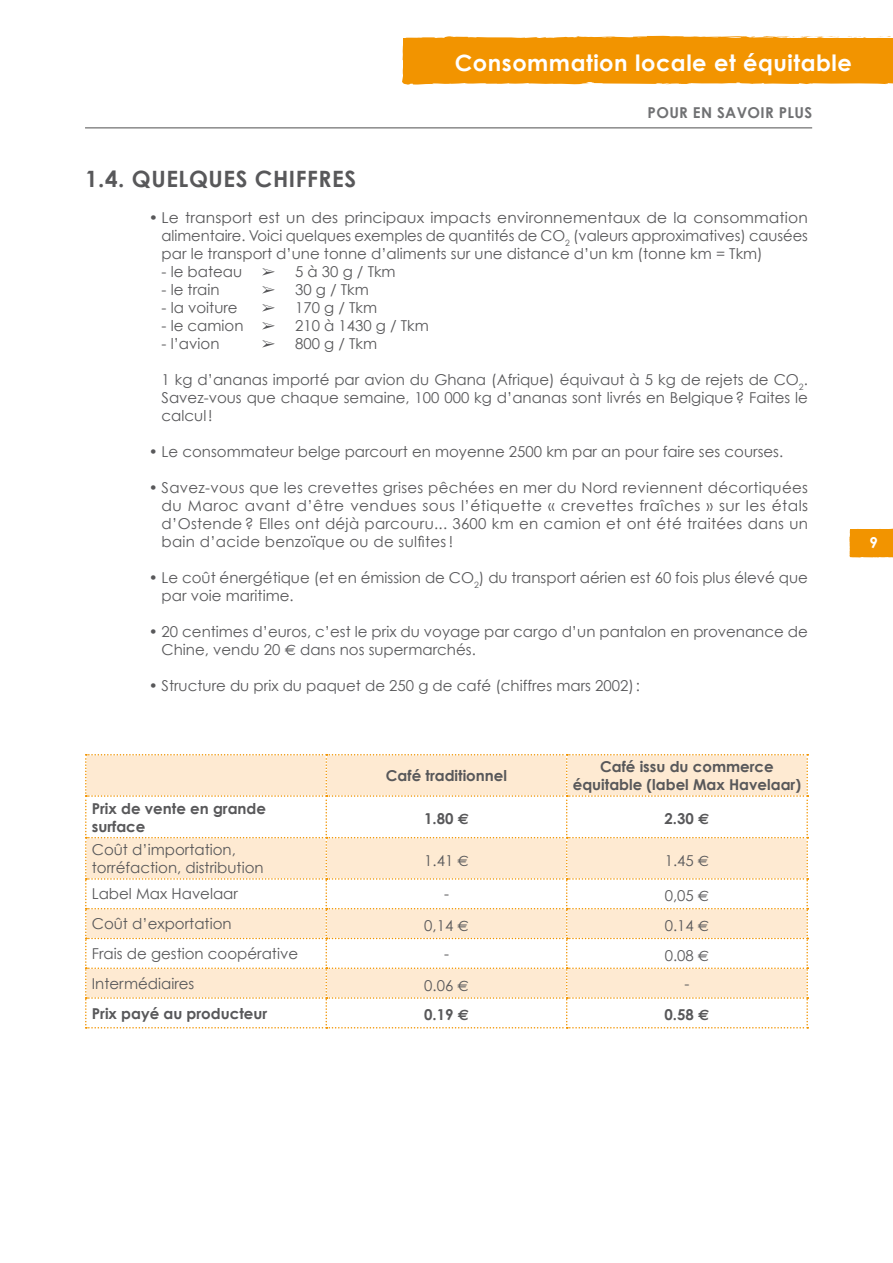
<style>
.page{position:relative;width:893px;height:1263px;background:#fff}
.page>*{position:absolute;margin:0;border:0;box-sizing:border-box;transform-origin:0 0}
.t1{font:700 22.5px "Century Gothic";color:#fff}
.t2{font:700 22.5px "Century Gothic";letter-spacing:.025em;color:#58585a}
.t3{font:15px/18px "Century Gothic";color:#58585a;text-align:justify}
.t4{font:700 15px/18px "Century Gothic";color:#58585a;text-align:center}
.t5{font:700 15px "Century Gothic";letter-spacing:.025em;color:#707173}
.t6{font:15px "Century Gothic";letter-spacing:.14em;color:#58585a}
.t7{font:700 15px "Century Gothic";color:#fff}
.s1{font-family:"Euro Sans Std"}
</style>
<div class="page">
<hr style="left:85px;top:127px;width:727px;height:1px;background:#000">
<svg style="left:402px;top:35px;width:491px;height:50px;background:#f29b12"></svg>
<svg style="left:849px;top:529px;width:44px;height:29px"></svg>
<svg style="left:262px;top:268px;width:13px;height:8px"></svg>
<svg style="left:262px;top:286px;width:13px;height:8px"></svg>
<svg style="left:262px;top:304px;width:13px;height:8px"></svg>
<svg style="left:262px;top:322px;width:13px;height:8px"></svg>
<svg style="left:262px;top:340px;width:13px;height:8px"></svg>
<svg style="left:85px;top:754px;width:723px;height:274px"></svg>
<h1 class="t1" style="left:455px;top:49px;width:398px">Consommation locale et équitable</h1>
<p class="t5" style="left:648px;top:103px;width:166px">Pour en savoir plus</p>
<h1 class="t2" style="left:85px;top:165px;width:273px">1.4. Quelques chiffres</h1>
<p class="t3" style="left:162px;top:208px;width:648px;text-indent:-13px">• Le transport est un des principaux impacts environnementaux de la consommation alimentaire. Voici quelques exemples de quantités de CO<sub>2</sub> (valeurs approximatives) causées par le transport d’une tonne d’aliments sur une distance d’un km (tonne km = Tkm)</p>
<p class="t3" style="left:162px;top:262px;width:82px">- le bateau</p>
<p class="t6" style="left:295px;top:262px;width:102px">5à30g/Tkm</p>
<p class="t3" style="left:162px;top:280px;width:60px">- le train</p>
<p class="t3" style="left:295px;top:280px;width:75px">30 g / Tkm</p>
<p class="t3" style="left:162px;top:298px;width:78px">- la voiture</p>
<p class="t3" style="left:295px;top:298px;width:84px">170 g / Tkm</p>
<p class="t3" style="left:162px;top:316px;width:84px">- le camion</p>
<p class="t3" style="left:295px;top:316px;width:135px">210 à 1430 g / Tkm</p>
<p class="t3" style="left:162px;top:334px;width:59px">- l’avion</p>
<p class="t3" style="left:295px;top:334px;width:84px">800 g / Tkm</p>
<p class="t3" style="left:162px;top:370px;width:648px">1 kg d’ananas importé par avion du Ghana (Afrique) équivaut à 5 kg de rejets de CO<sub>2</sub>.<br>Savez-vous que chaque semaine, 100 000 kg d’ananas sont livrés en Belgique? Faites le calcul!</p>
<p class="t3" style="left:149px;top:442px;width:636px">• Le consommateur belge parcourt en moyenne 2500 km par an pour faire ses courses.</p>
<p class="t3" style="left:162px;top:478px;width:648px;text-indent:-13px">• Savez-vous que les crevettes grises pêchées en mer du Nord reviennent décortiquées du Maroc avant d’être vendues sous l’étiquette « crevettes fraîches » sur les étals d’Ostende ? Elles ont déjà parcouru... 3600 km en camion et ont été traitées dans un bain d’acide benzoïque ou de sulfites!</p>
<p class="t3" style="left:162px;top:568px;width:648px;text-indent:-13px">• Le coût énergétique (et en émission de CO<sub>2</sub>) du transport aérien est 60 fois plus élevé que par voie maritime.</p>
<p class="t3" style="left:162px;top:622px;width:648px;text-indent:-13px">• 20 centimes d’euros, c’est le prix du voyage par cargo d’un pantalon en provenance de<br>Chine, vendu 20 <span class="s1">€</span> dans nos supermarchés.</p>
<p class="t3" style="left:149px;top:676px;width:493px">• Structure du prix du paquet de 250 g de café (chiffres mars 2002):</p>
<p class="t7" style="left:869px;top:533px;width:10px">9</p>
<p class="t4" style="left:386px;top:766px;width:123px">Café traditionnel</p>
<p class="t4" style="left:573px;top:757px;width:230px">Café issu du commerce équitable (label Max H avelaar)</p>
<p class="t4" style="left:92px;top:799px;width:176px;text-align:left">Prix de vente en grande surface</p>
<p class="t4" style="left:424px;top:809px;width:46px">1.80 <span class="s1">€</span></p>
<p class="t4" style="left:664px;top:809px;width:46px">2.30 <span class="s1">€</span></p>
<p class="t3" style="left:92px;top:840px;width:173px">Coût d’importation, torréfaction, distribution</p>
<p class="t3" style="left:424px;top:851px;width:46px">1.41 <span class="s1">€</span></p>
<p class="t3" style="left:665px;top:851px;width:46px">1.45 <span class="s1">€</span></p>
<p class="t3" style="left:92px;top:885px;width:148px">Label Max Havelaar</p>
<p class="t3" style="left:444px;top:885px;width:6px">-</p>
<p class="t3" style="left:665px;top:887px;width:46px">0,05 <span class="s1">€</span></p>
<p class="t3" style="left:92px;top:914px;width:141px">Coût d’exportation</p>
<p class="t3" style="left:424px;top:916px;width:46px">0,14 <span class="s1">€</span></p>
<p class="t3" style="left:665px;top:916px;width:46px">0.14 <span class="s1">€</span></p>
<p class="t3" style="left:92px;top:944px;width:208px">Frais de gestion coopérative</p>
<p class="t3" style="left:444px;top:944px;width:6px">-</p>
<p class="t3" style="left:665px;top:946px;width:46px">0.08 <span class="s1">€</span></p>
<p class="t3" style="left:92px;top:974px;width:104px">Intermédiaires</p>
<p class="t3" style="left:424px;top:976px;width:46px">0.06 <span class="s1">€</span></p>
<p class="t3" style="left:684px;top:974px;width:6px">-</p>
<p class="t4" style="left:92px;top:1004px;width:177px">Prix payé au producteur</p>
<p class="t4" style="left:424px;top:1005px;width:46px">0.19 <span class="s1">€</span></p>
<p class="t4" style="left:665px;top:1005px;width:46px">0.58 <span class="s1">€</span></p>
</div>
